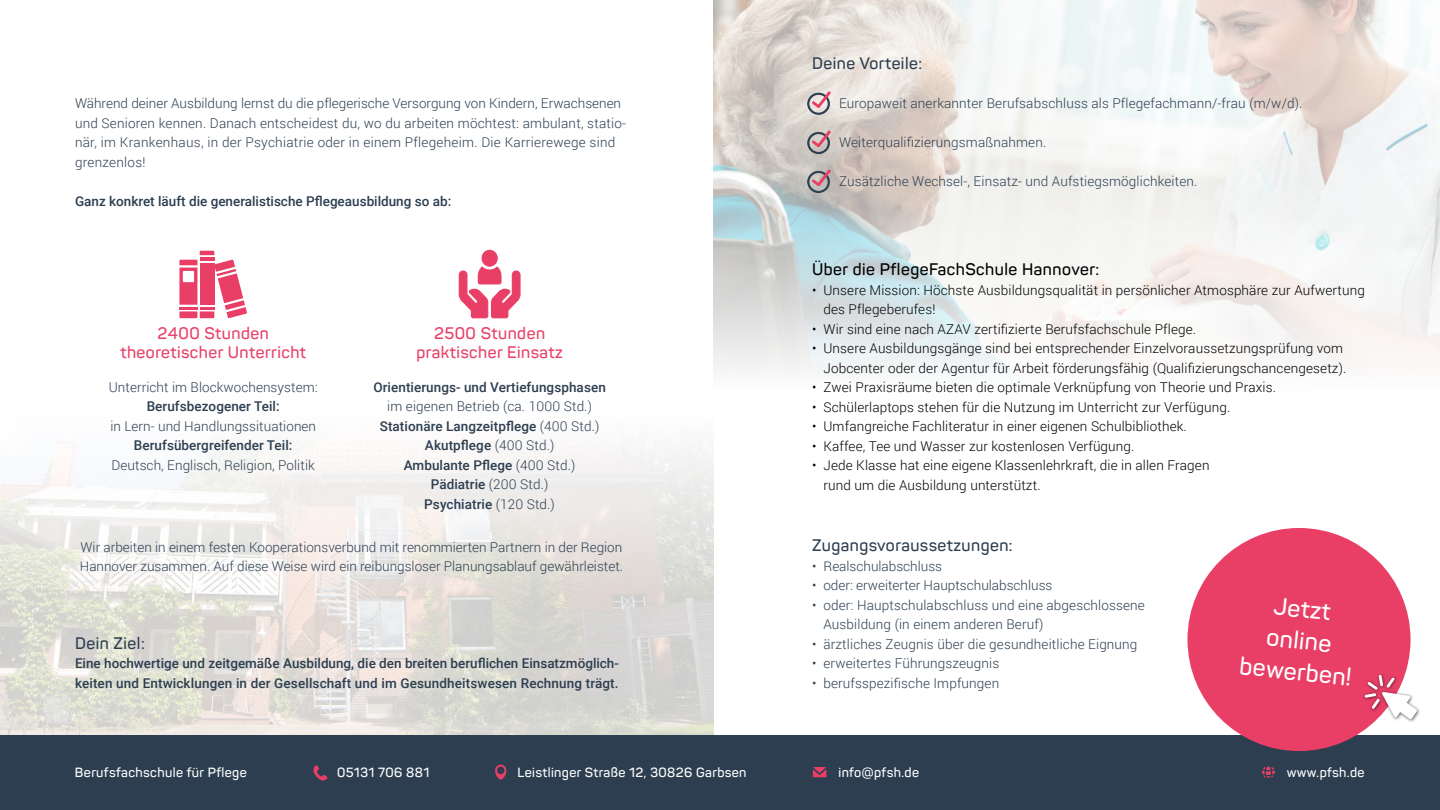
<style>
.page{position:relative;width:1440px;height:810px;background:#fff}
.page>*{position:absolute;margin:0;border:0;box-sizing:border-box;transform-origin:0 0}
.t1{font:600 24px/31.5px "Panton";color:#fff;text-align:center}
.t2{font:600 16.5px/19.8px "Panton";letter-spacing:.03em;color:#e93f67;text-align:center}
.t3{font:600 16.5px "Panton";letter-spacing:.03em;color:#2c3e50}
.t4{font:600 16.5px "Panton";letter-spacing:.03em;color:#000}
.t5{font:300 13.5px/19.5px "Roboto";letter-spacing:.01em;color:#2c3e50}
.t6{font:300 13.5px/19.5px "Roboto";letter-spacing:.01em;color:#000}
.t7{font:500 13.5px/19.5px "Roboto";letter-spacing:.005em;color:#2c3e50}
.t8{font:600 13.2px "Panton";letter-spacing:.03em;color:#fff}
.s1{font-weight:500}
.s2{color:#fff}
</style>
<div class="page">
<img style="left:0;top:597px;width:714px;height:138px">
<img style="left:714px;top:0;width:726px;height:206px">
<div style="left:0;top:735px;width:1440px;height:75px;background:#2c3e50"></div>
<svg style="left:0;top:450px;width:714px;height:147px"></svg>
<svg style="left:714px;top:206px;width:726px;height:165px;fill:#f4f3f2"></svg>
<div style="left:1187px;top:528px;width:224px;height:223px;background:#e93f67;border-radius:50%"></div>
<div style="left:1362px;top:672px;width:59px;height:51px;background:#000;opacity:.65"></div>
<svg style="left:1365px;top:675px;width:52px;height:44px"></svg>
<svg style="left:313px;top:765px;width:15px;height:15px"></svg>
<svg style="left:813px;top:767px;width:13px;height:10px"></svg>
<svg style="left:495px;top:765px;width:11px;height:15px"></svg>
<svg style="left:1262px;top:766px;width:13px;height:12px"></svg>
<svg style="left:807px;top:91px;width:24px;height:24px"></svg>
<svg style="left:807px;top:130px;width:24px;height:24px"></svg>
<svg style="left:807px;top:169px;width:24px;height:24px"></svg>
<svg style="left:179px;top:251px;width:68px;height:67px"></svg>
<div style="left:482px;top:250px;width:15px;height:16px;background:#e93f67;border-radius:50%"></div>
<div style="left:482px;top:250px;width:16px;height:17px;border:1px solid #e93f67;border-radius:50%"></div>
<svg style="left:458px;top:266px;width:63px;height:53px"></svg>
<p class="t5" style="left:75px;top:93px;width:553px">Während deiner Ausbildung lernst du die pflegerische Versorgung von Kindern, Erwachsenen und Senioren kennen. Danach entscheidest du, wo du arbeiten möchtest: ambulant, statio&shy;när, im Krankenhaus, in der Psychiatrie oder in einem Pflegeheim. Die Karrierewege sind grenzenlos!</p>
<p class="t7" style="left:75px;top:191px;width:378px">Ganz konkret läuft die generalistische Pflegeausbildung so ab:</p>
<p class="t2" style="left:120px;top:323px;width:187px">2400 Stunden theoretischer Unterricht</p>
<p class="t2" style="left:416px;top:323px;width:148px">2500 Stunden praktischer Einsatz</p>
<p class="t5" style="left:109px;top:377px;width:210px">Unterricht im Blockwochensystem:</p>
<p class="t7" style="left:147px;top:396px;width:135px">Berufsbezogener Teil:</p>
<p class="t5" style="left:110px;top:416px;width:207px">in Lern- und Handlungssituationen</p>
<p class="t7" style="left:134px;top:435px;width:160px">Berufsübergreifender Teil:</p>
<p class="t5" style="left:112px;top:455px;width:205px">Deutsch, Englisch, Religion, Politik</p>
<p class="t7" style="left:373px;top:377px;width:234px">Orientierungs- und Vertiefungsphasen</p>
<p class="t5" style="left:380px;top:396px;width:221px;text-align:center">im eigenen Betrieb (ca. 1000 Std.)<br><span class="s1">Stationäre Langzeitpflege</span> (400 Std.)<br><span class="s1">Akutpflege</span> (400 Std.)<br><span class="s1">Ambulante Pflege</span> (400 Std.)<br><span class="s1">Pädiatrie</span> (200 Std.)<br><span class="s1">Psychiatrie</span> (120 Std.)</p>
<p class="t5" style="left:80px;top:537px;width:545px">Wir arbeiten in einem festen Kooperationsverbund mit renommierten Partnern in der Region<br>Hannover zusammen. Auf diese Weise wird ein reibungsloser Planungsablauf gewährleistet.</p>
<p class="t3" style="left:75px;top:633px;width:71px">Dein Ziel:</p>
<p class="t7" style="left:75px;top:653px;width:545px">Eine hochwertige und zeitgemäße Ausbildung, die den breiten beruflichen Einsatzmöglich&shy;keiten und Entwicklungen in der Gesellschaft und im Gesundheitswesen Rechnung trägt.</p>
<p class="t3" style="left:812px;top:53px;width:112px">Deine Vorteile:</p>
<p class="t5" style="left:839px;top:93px;width:465px">Europaweit anerkannter Berufsabschluss als Pflegefachmann/-frau (m/w/d).</p>
<p class="t5" style="left:839px;top:132px;width:209px">Weiterqualifizierungsmaßnahmen.</p>
<p class="t5" style="left:839px;top:171px;width:360px">Zusätzliche Wechsel-, Einsatz- und Aufstiegsmöglichkeiten.</p>
<p class="t4" style="left:812px;top:259px;width:289px">Über die PflegeFachSchule Hannover:</p>
<p class="t6" style="left:823px;top:280px;width:543px;text-indent:-11px">• Unsere Mission: Höchste Ausbildungsqualität in persönlicher Atmosphäre zur Aufwertung des Pflegeberufes!</p>
<p class="t6" style="left:812px;top:319px;width:385px">• Wir sind eine nach AZAV zertifizierte Berufsfachschule Pflege.</p>
<p class="t6" style="left:812px;top:338px;width:536px;text-align:right">• Unsere Ausbildungsgänge sind bei entsprechender Einzelvoraussetzungsprüfung vom<br>Jobcenter oder der Agentur für Arbeit förderungsfähig (Qualifizierungschancengesetz).</p>
<p class="t6" style="left:812px;top:377px;width:465px">• Zwei Praxisräume bieten die optimale Verknüpfung von Theorie und Praxis.</p>
<p class="t6" style="left:812px;top:397px;width:420px">• Schülerlaptops stehen für die Nutzung im Unterricht zur Verfügung.</p>
<p class="t6" style="left:812px;top:416px;width:376px">• Umfangreiche Fachliteratur in einer eigenen Schulbibliothek.</p>
<p class="t6" style="left:812px;top:436px;width:324px">• Kaffee, Tee und Wasser zur kostenlosen Verfügung.</p>
<p class="t6" style="left:823px;top:455px;width:388px;text-indent:-11px">• Jede Klasse hat eine eigene Klassenlehrkraft, die in allen Fragen rund um die Ausbildung unterstützt.</p>
<p class="t3" style="left:812px;top:535px;width:202px">Zugangsvoraussetzungen:</p>
<p class="t5" style="left:812px;top:556px;width:131px">• Realschulabschluss</p>
<p class="t5" style="left:812px;top:575px;width:242px">• oder: erweiterter Hauptschulabschluss</p>
<p class="t5" style="left:812px;top:595px;width:334px">• oder: Hauptschulabschluss und eine abgeschlossene</p>
<p class="t5" style="left:812px;top:614px;width:233px"><span class="s2">•</span> Ausbildung (in einem anderen Beruf)</p>
<p class="t5" style="left:812px;top:634px;width:327px">• ärztliches Zeugnis über die gesundheitliche Eignung</p>
<p class="t5" style="left:812px;top:653px;width:189px">• erweitertes Führungszeugnis</p>
<p class="t5" style="left:812px;top:673px;width:189px">• berufsspezifische Impfungen</p>
<h1 class="t1" style="left:1248px;top:587px;width:114px;rotate:6deg">Jetzt online bewerben!</h1>
<p class="t8" style="left:75px;top:764px;width:173px">Berufsfachschule für Pflege</p>
<p class="t8" style="left:337px;top:764px;width:94px">05131 706 881</p>
<p class="t8" style="left:518px;top:764px;width:231px">Leistlinger Straße 12, 30826 Garbsen</p>
<p class="t8" style="left:838px;top:764px;width:82px">info@pfsh.de</p>
<p class="t8" style="left:1287px;top:764px;width:79px">www.pfsh.de</p>
</div>
